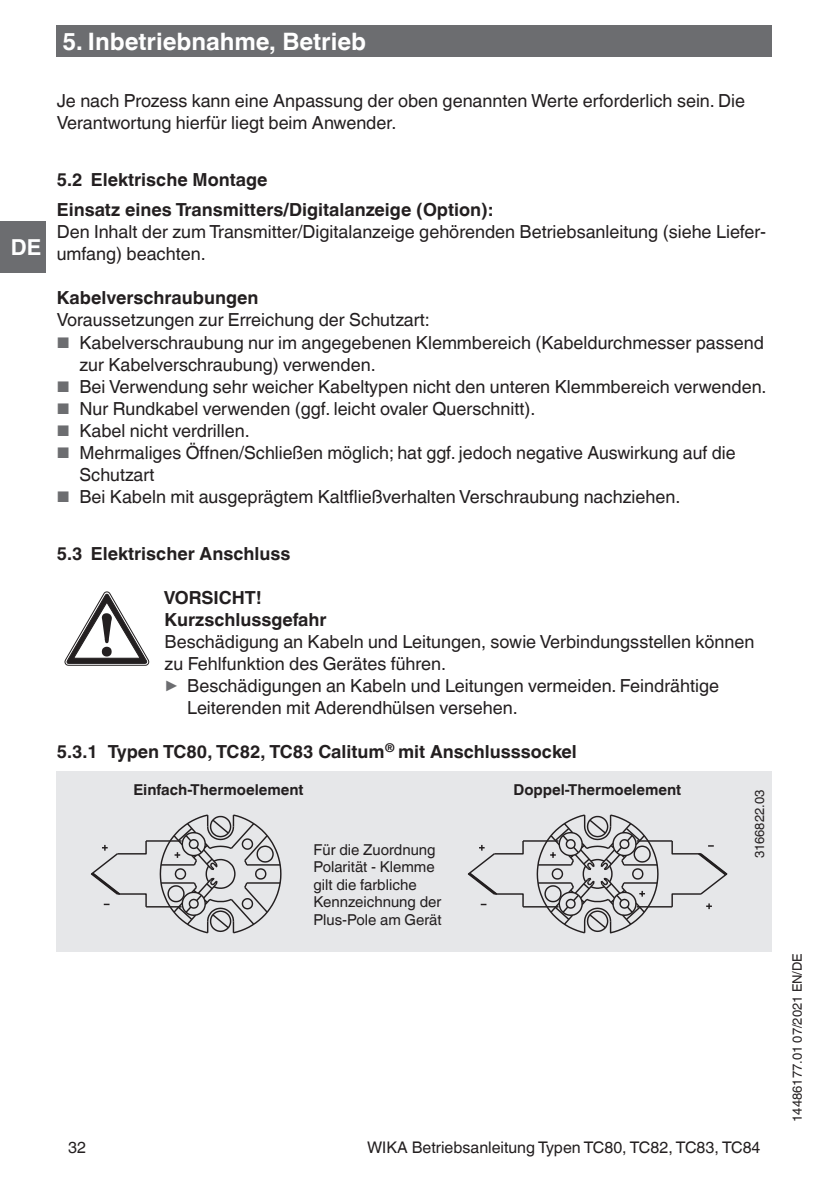
<style>
.page{position:relative;width:840px;height:1191px;background:#fff}
.page>*{position:absolute;margin:0;border:0;box-sizing:border-box;transform-origin:0 0}
.t1{font:700 24px "Helvetica World";color:#fff}
.t2{font:700 22px "Helvetica World";color:#fff}
.t3{font:18px/22px "Helvetica World";color:#231f20}
.t4{font:700 18px/30px "Helvetica World";color:#231f20}
.t5{font:16px "Helvetica World";color:#231f20}
.t6{font:15px/17.6px "Helvetica World";color:#231f20}
.t7{font:700 15px "Helvetica World";color:#231f20}
.t8{font:13px "Helvetica World";color:#231f20}
.s1{font-size:15.4px;color:#6c6d70}
.s2{font-size:17.6px;color:#6c6d70}
</style>
<div class="page">
<div style="left:57px;top:26px;width:714px;height:31px;background:#6c6d70"></div>
<div style="left:0;top:221px;width:45px;height:51px;background:#6c6d70"></div>
<svg style="left:65px;top:592px;width:84px;height:73px"></svg>
<div style="left:57px;top:771px;width:714px;height:180px;background:#e6e7e9"></div>
<hr style="left:522px;top:840px;width:36px;height:1px;background:#231f20">
<hr style="left:522px;top:906px;width:36px;height:1px;background:#231f20">
<hr style="left:636px;top:906px;width:35px;height:1px;background:#231f20">
<hr style="left:636px;top:840px;width:35px;height:1px;background:#231f20">
<svg style="left:467px;top:840px;width:57px;height:68px"></svg>
<svg style="left:670px;top:840px;width:57px;height:69px"></svg>
<svg style="left:91px;top:841px;width:56px;height:67px"></svg>
<hr style="left:146px;top:840px;width:35px;height:1px;background:#231f20">
<hr style="left:146px;top:906px;width:35px;height:1px;background:#231f20">
<svg style="left:159px;top:814px;width:123px;height:119px"></svg>
<svg style="left:535px;top:814px;width:124px;height:119px"></svg>
<p class="t2" style="left:11px;top:234px;width:32px">DE</p>
<h1 class="t1" style="left:62px;top:27px;width:305px">5. Inbetriebnahme, Betrieb</h1>
<p class="t3" style="left:57px;top:90px;width:689px">Je nach Prozess kann eine Anpassung der oben genannten Werte erforderlich sein. Die<br>Verantwortung hierfür liegt beim Anwender.</p>
<p class="t4" style="left:57px;top:165px;width:437px">5.2 Elektrische Montage<br>Einsatz eines Transmitters/Digitalanzeige (Option):</p>
<p class="t3" style="left:57px;top:221px;width:710px">Den Inhalt der zum Transmitter/Digitalanzeige gehörenden Betriebsanleitung (siehe Liefer&shy;umfang) beachten.</p>
<p class="t4" style="left:57px;top:283px;width:203px">Kabelverschraubungen</p>
<p class="t3" style="left:57px;top:309px;width:374px">Voraussetzungen zur Erreichung der Schutzart:</p>
<p class="t3" style="left:79px;top:331px;width:685px;text-indent:-23px"><span class="s1">■</span> Kabelverschraubung nur im angegebenen Klemmbereich (Kabeldurchmesser passend zur Kabelverschraubung) verwenden.</p>
<p class="t3" style="left:57px;top:375px;width:711px"><span class="s1">■</span> Bei Verwendung sehr weicher Kabeltypen nicht den unteren Klemmbereich verwenden.</p>
<p class="t3" style="left:57px;top:397px;width:480px"><span class="s1">■</span> Nur Rundkabel verwenden (ggf. leicht ovaler Querschnitt).</p>
<p class="t3" style="left:57px;top:419px;width:194px"><span class="s1">■</span> Kabel nicht verdrillen.</p>
<p class="t3" style="left:79px;top:441px;width:657px;text-indent:-23px"><span class="s1">■</span> Mehrmaliges Öffnen/Schließen möglich; hat ggf. jedoch negative Auswirkung auf die<br>Schutzart</p>
<p class="t3" style="left:57px;top:485px;width:624px"><span class="s1">■</span> Bei Kabeln mit ausgeprägtem Kaltfließverhalten Verschraubung nachziehen.</p>
<p class="t4" style="left:57px;top:538px;width:235px">5.3 Elektrischer Anschluss</p>
<p class="t4" style="left:164px;top:586px;width:164px;line-height:22px">VORSICHT!<br>Kurzschlussgefahr</p>
<p class="t3" style="left:164px;top:630px;width:591px">Beschädigung an Kabeln und Leitungen, sowie Verbindungsstellen können</p>
<p class="t3" style="left:164px;top:652px;width:283px">zu Fehlfunktion des Gerätes führen.</p>
<p class="t3" style="left:164px;top:674px;width:555px"><span class="s2">▶</span> Beschädigungen an Kabeln und Leitungen vermeiden. Feindrähtige</p>
<p class="t3" style="left:187px;top:696px;width:332px">Leiterenden mit Aderendhülsen versehen.</p>
<p class="t4" style="left:57px;top:736px;width:521px">5.3.1 Typen TC80, TC82, TC83 Calitum<sup>®</sup> mit Anschlusssockel</p>
<p class="t7" style="left:133px;top:781px;width:172px">Einfach-Thermoelement</p>
<p class="t7" style="left:513px;top:781px;width:169px">Doppel-Thermoelement</p>
<p class="t8" style="left:751px;top:858px;width:70px;rotate:-90deg">3166822.03</p>
<p class="t6" style="left:313px;top:840px;width:129px">Für die Zuordnung<br>Polarität - Klemme gilt die farbliche<br>Kennzeichnung der<br>Plus-Pole am Gerät</p>
<p class="t5" style="left:68px;top:1137px;width:19px">32</p>
<p class="t5" style="left:367px;top:1137px;width:395px">WIKA Betriebsanleitung Typen TC80, TC82, TC83, TC84</p>
<p class="t8" style="left:789px;top:1121px;width:170px;rotate:-90deg">14486177.01 07/2021 EN/DE</p>
</div>
